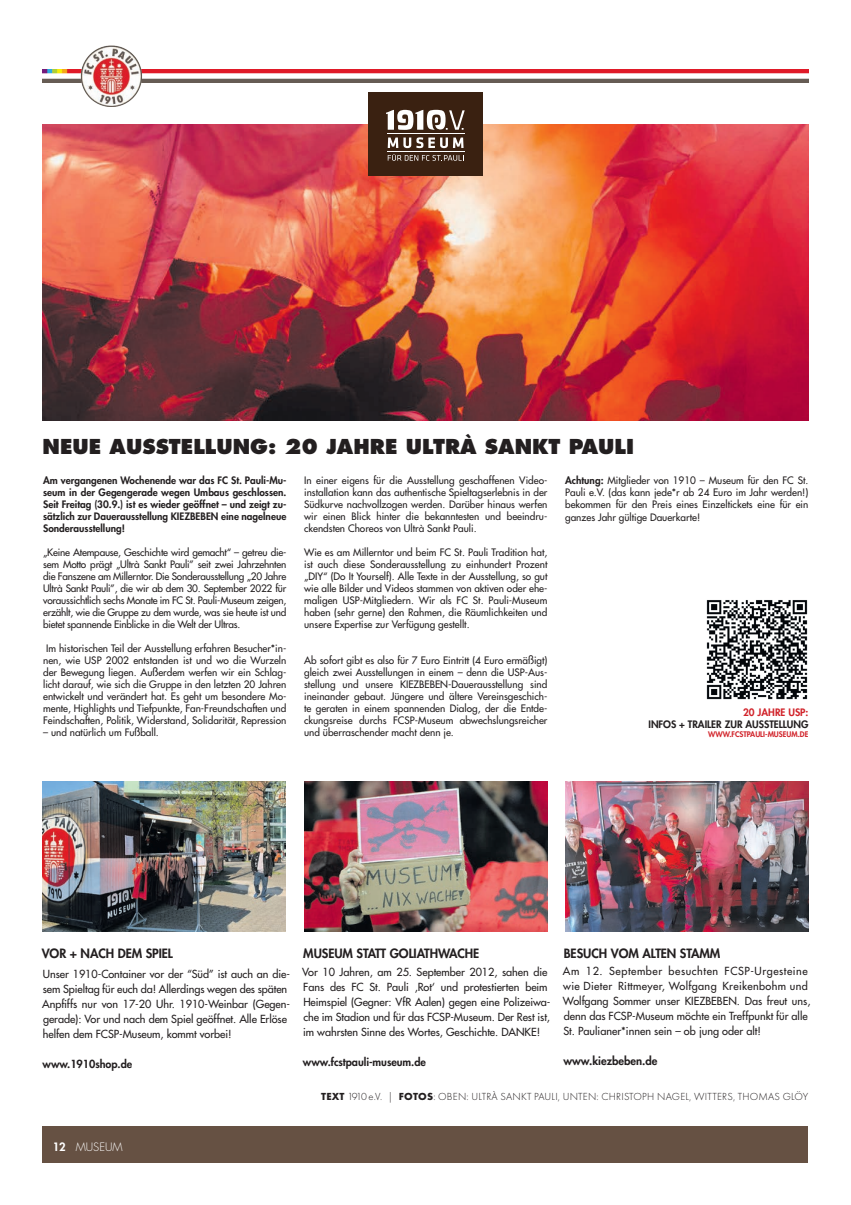
<style>
.page{position:relative;width:851px;height:1205px;background:#fff}
.page>*{position:absolute;margin:0;border:0;box-sizing:border-box;transform-origin:0 0}
.t1{font:800 20px "Futura Std";color:#231f20}
.t2{font:800 12.5px "Futura Std";letter-spacing:-.005em;color:#231f20}
.t3{font:800 11.25px "Futura Std";color:#231f20}
.t4{font:300 11.25px "Futura Std";color:#fff}
.t5{font:500 10.88px/15px "Futura Std";letter-spacing:-.005em;color:#231f20}
.t6{font:800 10.88px "Futura Std";letter-spacing:-.005em;color:#231f20}
.t7{font:300 10.62px "Futura PT";letter-spacing:.02em;color:#231f20}
.t8{font:500 10px/12px "Futura Std";color:#231f20;text-align:justify}
.t9{font:800 10px/12px "Futura Std";color:#231f20;text-align:justify}
.t10{font:800 10px "Futura Std";color:#d1232a}
.t11{font:800 7.5px "Futura Std";color:#d1232a}
.s1{font-weight:800}
.s2{font-weight:700}
</style>
<div class="page">
<div style="left:43px;top:1126px;width:765px;height:36px;background:#665143"></div>
<img style="left:43px;top:70px;width:765px;height:12px">
<img style="left:76px;top:45px;width:70px;height:62px">
<img style="left:43px;top:124px;width:765px;height:296px">
<div style="left:368px;top:92px;width:114px;height:84px;background:#3a2111"></div>
<svg style="left:386px;top:110px;width:78px;height:20px"></svg>
<svg style="left:387px;top:137px;width:76px;height:11px"></svg>
<hr style="left:387px;top:134px;width:77px;height:1px;background:#fff">
<hr style="left:387px;top:151px;width:77px;height:1px;background:#fff">
<svg style="left:387px;top:154px;width:77px;height:7px"></svg>
<img style="left:43px;top:782px;width:242px;height:150px">
<img style="left:565px;top:782px;width:243px;height:150px">
<img style="left:305px;top:782px;width:243px;height:150px">
<img style="left:706px;top:600px;width:102px;height:99px">
<h1 class="t1" style="left:43px;top:433px;width:593px">NEUE AUSSTELLUNG: 20 JAHRE ULTRÀ SANKT PAULI</h1>
<p class="t9" style="left:43px;top:474px;width:245px">Am vergangenen Wochenende war das FC St. Pauli-Mu&shy;seum in der Gegengerade wegen Umbaus geschlossen.<br>Seit Freitag (30.9.) ist es wieder geöffnet – und zeigt zu&shy;sätzlich zur Dauerausstellung KIEZBEBEN eine nagelneue Sonderausstellung!</p>
<p class="t8" style="left:43px;top:546px;width:245px">„Keine Atempause, Geschichte wird gemacht“ – getreu die&shy;sem Motto prägt „Ultrà Sankt Pauli” seit zwei Jahrzehnten die Fanszene am Millerntor. Die Sonderausstellung „20 Jahre Ultrà Sankt Pauli”, die wir ab dem 30. September 2022 für voraussichtlich sechs Monate im FC St. Pauli-Museum zeigen, erzählt, wie die Gruppe zu dem wurde, was sie heute ist und bietet spannende Einblicke in die Welt der Ultras.</p>
<p class="t8" style="left:43px;top:642px;width:245px">Im historischen Teil der Ausstellung erfahren Besucher*in&shy;nen, wie USP 2002 entstanden ist und wo die Wurzeln der Bewegung liegen. Außerdem werfen wir ein Schlag&shy;licht darauf, wie sich die Gruppe in den letzten 20 Jahren entwickelt und verändert hat. Es geht um besondere Mo&shy;mente, Highlights und Tiefpunkte, Fan-Freundschaften und Feindschaften, Politik, Widerstand, Solidarität, Repression</p>
<p class="t8" style="left:43px;top:726px;width:117px">– und natürlich um Fußball.</p>
<p class="t8" style="left:304px;top:474px;width:245px">In einer eigens für die Ausstellung geschaffenen Video&shy;installation kann das authentische Spieltagserlebnis in der Südkurve nachvollzogen werden. Darüber hinaus werfen wir einen Blick hinter die bekanntesten und beeindru&shy;ckendsten Choreos von Ultrà Sankt Pauli.</p>
<p class="t8" style="left:304px;top:546px;width:245px">Wie es am Millerntor und beim FC St. Pauli Tradition hat, ist auch diese Sonderausstellung zu einhundert Prozent „DIY“ (Do It Yourself). Alle Texte in der Ausstellung, so gut wie alle Bilder und Videos stammen von aktiven oder ehe&shy;maligen USP-Mitgliedern. Wir als FC St. Pauli-Museum haben (sehr gerne) den Rahmen, die Räumlichkeiten und unsere Expertise zur Verfügung gestellt.</p>
<p class="t8" style="left:304px;top:654px;width:245px">Ab sofort gibt es also für 7 Euro Eintritt (4 Euro ermäßigt) gleich zwei Ausstellungen in einem – denn die USP-Aus&shy;stellung und unsere KIEZBEBEN-Dauerausstellung sind ineinander gebaut. Jüngere und ältere Vereinsgeschich&shy;te geraten in einem spannenden Dialog, der die Entde&shy;ckungsreise durchs FCSP-Museum abwechslungsreicher und überraschender macht denn je.</p>
<p class="t8" style="left:565px;top:474px;width:245px"><span class="s1">Achtung:</span> Mitglieder von 1910 – Museum für den FC St.<br>Pauli e.V. (das kann jede*r ab 24 Euro im Jahr werden!) bekommen für den Preis eines Einzeltickets eine für ein</p>
<p class="t8" style="left:565px;top:511px;width:136px">ganzes Jahr gültige Dauerkarte!</p>
<p class="t10" style="left:743px;top:706px;width:67px">20 JAHRE USP:</p>
<p class="t9" style="left:648px;top:718px;width:161px">INFOS + TRAILER ZUR AUSSTELLUNG</p>
<p class="t11" style="left:708px;top:729px;width:102px">WWW.FCSTPAULI-MUSEUM.DE</p>
<p class="t2" style="left:42px;top:945px;width:133px">VOR + NACH DEM SPIEL</p>
<p class="t5" style="left:42px;top:966px;width:249px">Unser 1910-Container vor der “Süd” ist auch an die&shy;sem Spieltag für euch da! Allerdings wegen des späten Anpfiffs nur von 17-20 Uhr. 1910-Weinbar (Gegen&shy;gerade): Vor und nach dem Spiel geöffnet. Alle Erlöse helfen dem FCSP-Museum, kommt vorbei!</p>
<p class="t6" style="left:43px;top:1057px;width:91px">www.1910shop.de</p>
<p class="t2" style="left:303px;top:945px;width:177px">MUSEUM STATT GOLIATHWACHE</p>
<p class="t5" style="left:302px;top:965px;width:250px">Vor 10 Jahren, am 25. September 2012, sahen die Fans des FC St. Pauli ‚Rot‘ und protestierten beim Heimspiel (Gegner: VfR Aalen) gegen eine Polizeiwa&shy;che im Stadion und für das FCSP-Museum. Der Rest ist, im wahrsten Sinne des Wortes, Geschichte. DANKE!</p>
<p class="t6" style="left:303px;top:1055px;width:124px">www.fcstpauli-museum.de</p>
<p class="t2" style="left:563px;top:945px;width:158px">BESUCH VOM ALTEN STAMM</p>
<p class="t5" style="left:562px;top:964px;width:249px">Am 12. September besuchten FCSP-Urgesteine wie Dieter Rittmeyer, Wolfgang Kreikenbohm und Wolfgang Sommer unser KIEZBEBEN. Das freut uns, denn das FCSP-Museum möchte ein Treffpunkt für alle St. Paulianer*innen sein – ob jung oder alt!</p>
<p class="t3" style="left:563px;top:1054px;width:96px">www.kiezbeben.de</p>
<p class="t7" style="left:321px;top:1090px;width:488px"><span class="s2">TEXT</span> 1910 e.V. | <span class="s2">FOTOS</span>: OBEN: ULTRÀ SANKT PAULI, UNTEN: CHRISTOPH NAGEL, WITTERS, THOMAS GLÖY</p>
<p class="t4" style="left:53px;top:1140px;width:71px"><span class="s1">12</span> MUSEUM</p>
</div>
